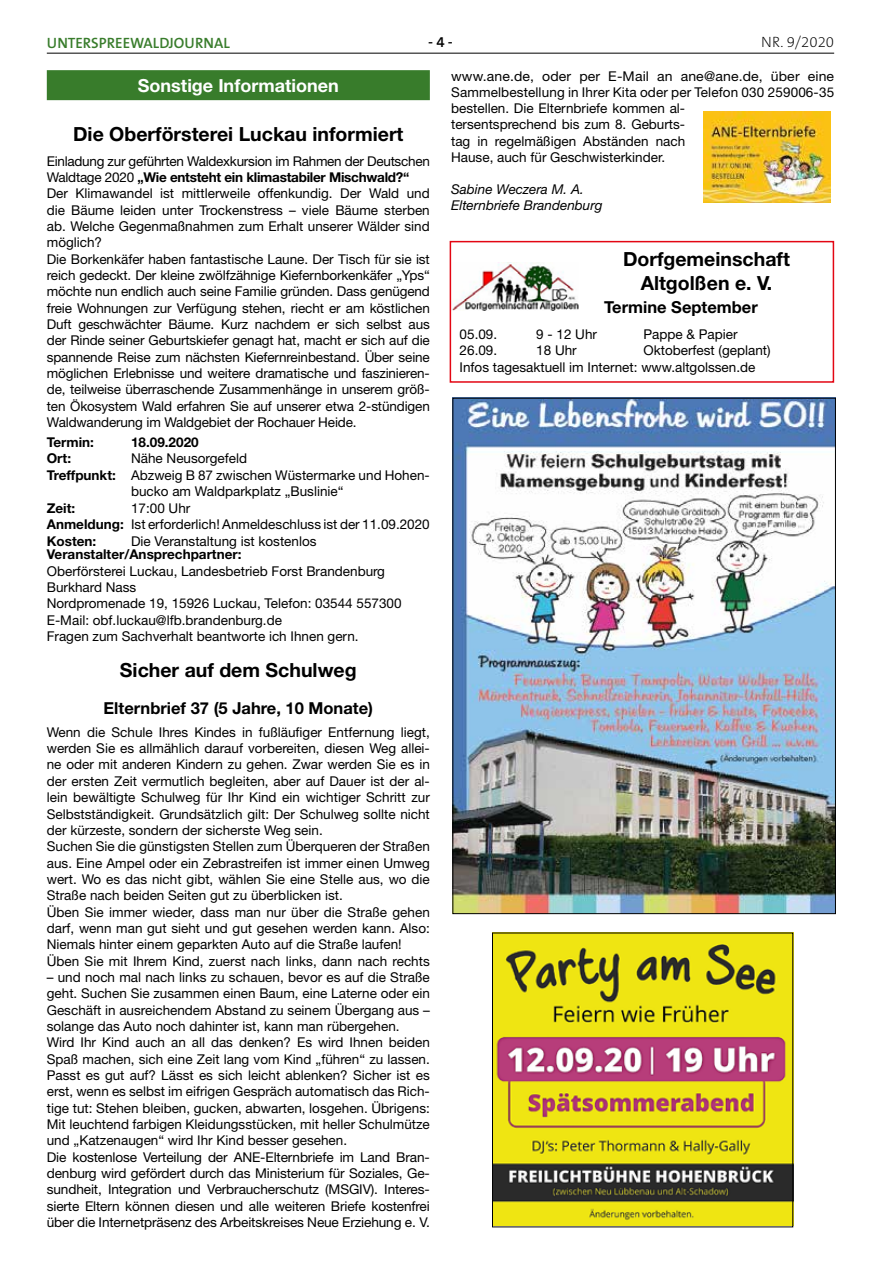
<style>
.page{position:relative;width:881px;height:1263px;background:#fff}
.page>*{position:absolute;margin:0;border:0;box-sizing:border-box;transform-origin:0 0}
.t1{font:700 19.5px/23.4px "Helvetica Neue LT";color:#000;text-align:center}
.t2{font:700 18px "Helvetica Neue LT";color:#fff}
.t3{font:700 16.5px "Helvetica Neue LT";color:#000}
.t4{font:600 15px "The Sans B6";color:#387c2b}
.t5{font:200 15px "The Sans B2";color:#000}
.t6{font:600 15px "The Sans B6";color:#000}
.t7{font:13.5px/16.4px "Helvetica Neue LT";color:#000}
.t8{font:13.5px/16.2px "Helvetica Neue LT";color:#000;scale:1.04 1}
.t9{font:700 13.5px "Helvetica Neue LT";color:#000}
.t10{font:italic 13.5px/16.2px "Helvetica Neue LT";color:#000}
.s1{font-weight:700}
</style>
<div class="page">
<hr style="left:47px;top:53px;width:786px;height:1px;background:#000">
<img style="left:454px;top:400px;width:379px;height:512px">
<img style="left:494px;top:935px;width:296px;height:290px">
<div style="left:492px;top:933px;width:300px;height:294px;border:1px solid #000"></div>
<div style="left:47px;top:70px;width:382px;height:30px;background:#387c2b"></div>
<img style="left:703px;top:112px;width:127px;height:90px">
<img style="left:452px;top:262px;width:126px;height:48px">
<div style="left:449px;top:241px;width:384px;height:142px;border:2px solid #e30613"></div>
<p class="t4" style="left:47px;top:35px;width:184px">UNTERSPREEWALDJOURNAL</p>
<p class="t6" style="left:428px;top:34px;width:26px">- 4 -</p>
<p class="t5" style="left:761px;top:34px;width:74px">NR. 9/2020</p>
<p class="t8" style="left:451px;top:68px;width:369px">www.ane.de, oder per E-Mail an ane@ane.de, über eine Sammelbestellung in Ihrer Kita oder per Telefon 030 259006-35 bestellen. Die Elternbriefe kommen al-<br>tersentsprechend bis zum 8. Geburts-<br>tag in regelmäßigen Abständen nach<br>Hause, auch für Geschwisterkinder.</p>
<p class="t10" style="left:451px;top:181px;width:153px">Sabine Weczera M. A.<br>Elternbriefe Brandenburg</p>
<h1 class="t1" style="left:622px;top:247px;width:168px">Dorfgemeinschaft<br>Altgolßen e. V.</h1>
<p class="t3" style="left:603px;top:297px;width:155px">Termine September</p>
<p class="t7" style="left:459px;top:326px;width:39px">05.09.</p>
<p class="t7" style="left:536px;top:326px;width:62px">9 - 12 Uhr</p>
<p class="t7" style="left:643px;top:326px;width:96px">Pappe &amp; Papier</p>
<p class="t7" style="left:459px;top:342px;width:39px">26.09.</p>
<p class="t7" style="left:536px;top:342px;width:42px">18 Uhr</p>
<h2 class="t2" style="left:138px;top:74px;width:202px">Sonstige Informationen</h2>
<h1 class="t1" style="left:73px;top:122px;width:331px">Die Oberförsterei Luckau informiert</h1>
<p class="t7" style="left:47px;top:152px;width:384px">Einladung zur geführten Waldexkursion im Rahmen der Deutschen Waldtage 2020 <span class="s1">„Wie entsteht ein klimastabiler Mischwald?“ </span>Der Klimawandel ist mittlerweile offenkundig. Der Wald und die Bäume leiden unter Trockenstress – viele Bäume sterben ab. Welche Gegenmaßnahmen zum Erhalt unserer Wälder sind möglich?<br>Die Borkenkäfer haben fantastische Laune. Der Tisch für sie ist reich gedeckt. Der kleine zwölfzähnige Kiefernborkenkäfer „Yps“ möchte nun endlich auch seine Familie gründen. Dass genügend freie Wohnungen zur Verfügung stehen, riecht er am köstlichen Duft geschwächter Bäume. Kurz nachdem er sich selbst aus der Rinde seiner Geburtskiefer genagt hat, macht er sich auf die spannende Reise zum nächsten Kiefernreinbestand. Über seine möglichen Erlebnisse und weitere dramatische und faszinieren&shy;de, teilweise überraschende Zusammenhänge in unserem größ&shy;ten Ökosystem Wald erfahren Sie auf unserer etwa 2-stündigen Waldwanderung im Waldgebiet der Rochauer Heide.</p>
<p class="t9" style="left:47px;top:433px;width:49px">Termin:</p>
<p class="t9" style="left:131px;top:433px;width:69px">18.09.2020</p>
<p class="t9" style="left:47px;top:450px;width:26px">Ort:</p>
<p class="t7" style="left:131px;top:450px;width:117px">Nähe Neusorgefeld</p>
<p class="t7" style="left:47px;top:467px;width:384px"><span class="s1">Treffpunkt:</span> Abzweig B 87 zwischen Wüstermarke und Hohen-</p>
<p class="t7" style="left:131px;top:483px;width:214px">bucko am Waldparkplatz „Buslinie“</p>
<p class="t9" style="left:47px;top:499px;width:30px">Zeit:</p>
<p class="t7" style="left:459px;top:342px;width:312px;text-indent:184px">Oktoberfest (geplant)<br>Infos tagesaktuell im Internet: www.altgolssen.de</p>
<p class="t7" style="left:47px;top:499px;width:384px;text-indent:84px">17:00 Uhr<br><span class="s1">Anmeldung:</span> Ist erforderlich! Anmeldeschluss ist der 11.09.2020<br><span class="s1">Kosten:</span></p>
<p class="t7" style="left:131px;top:533px;width:187px">Die Veranstaltung ist kostenlos</p>
<p class="t9" style="left:47px;top:546px;width:196px">Veranstalter/Ansprechpartner:</p>
<p class="t7" style="left:47px;top:562px;width:356px">Oberförsterei Luckau, Landesbetrieb Forst Brandenburg Burkhard Nass<br>Nordpromenade 19, 15926 Luckau, Telefon: 03544 557300<br>E-Mail: obf.luckau@lfb.brandenburg.de<br>Fragen zum Sachverhalt beantworte ich Ihnen gern.</p>
<h1 class="t1" style="left:120px;top:658px;width:238px">Sicher auf dem Schulweg</h1>
<p class="t3" style="left:104px;top:698px;width:271px">Elternbrief 37 (5 Jahre, 10 Monate)</p>
<p class="t7" style="left:47px;top:724px;width:384px">Wenn die Schule Ihres Kindes in fußläufiger Entfernung liegt, werden Sie es allmählich darauf vorbereiten, diesen Weg allei&shy;ne oder mit anderen Kindern zu gehen. Zwar werden Sie es in der ersten Zeit vermutlich begleiten, aber auf Dauer ist der al&shy;lein bewältigte Schulweg für Ihr Kind ein wichtiger Schritt zur Selbstständigkeit. Grundsätzlich gilt: Der Schulweg sollte nicht der kürzeste, sondern der sicherste Weg sein.<br>Suchen Sie die günstigsten Stellen zum Überqueren der Straßen aus. Eine Ampel oder ein Zebrastreifen ist immer einen Umweg wert. Wo es das nicht gibt, wählen Sie eine Stelle aus, wo die Straße nach beiden Seiten gut zu überblicken ist.<br>Üben Sie immer wieder, dass man nur über die Straße gehen darf, wenn man gut sieht und gut gesehen werden kann. Also:<br>Niemals hinter einem geparkten Auto auf die Straße laufen!<br>Üben Sie mit Ihrem Kind, zuerst nach links, dann nach rechts</p>
<p class="t7" style="left:47px;top:969px;width:384px">– und noch mal nach links zu schauen, bevor es auf die Straße geht. Suchen Sie zusammen einen Baum, eine Laterne oder ein Geschäft in ausreichendem Abstand zu seinem Übergang aus – solange das Auto noch dahinter ist, kann man rübergehen.<br>Wird Ihr Kind auch an all das denken? Es wird Ihnen beiden Spaß machen, sich eine Zeit lang vom Kind „führen“ zu lassen.<br>Passt es gut auf? Lässt es sich leicht ablenken? Sicher ist es erst, wenn es selbst im eifrigen Gespräch automatisch das Rich&shy;tige tut: Stehen bleiben, gucken, abwarten, losgehen. Übrigens:<br>Mit leuchtend farbigen Kleidungsstücken, mit heller Schulmütze und „Katzenaugen“ wird Ihr Kind besser gesehen.<br>Die kostenlose Verteilung der ANE-Elternbriefe im Land Bran&shy;denburg wird gefördert durch das Ministerium für Soziales, Ge&shy;sundheit, Integration und Verbraucherschutz (MSGIV). Interes&shy;sierte Eltern können diesen und alle weiteren Briefe kostenfrei über die Internetpräsenz des Arbeitskreises Neue Erziehung e. V.</p>
</div>
